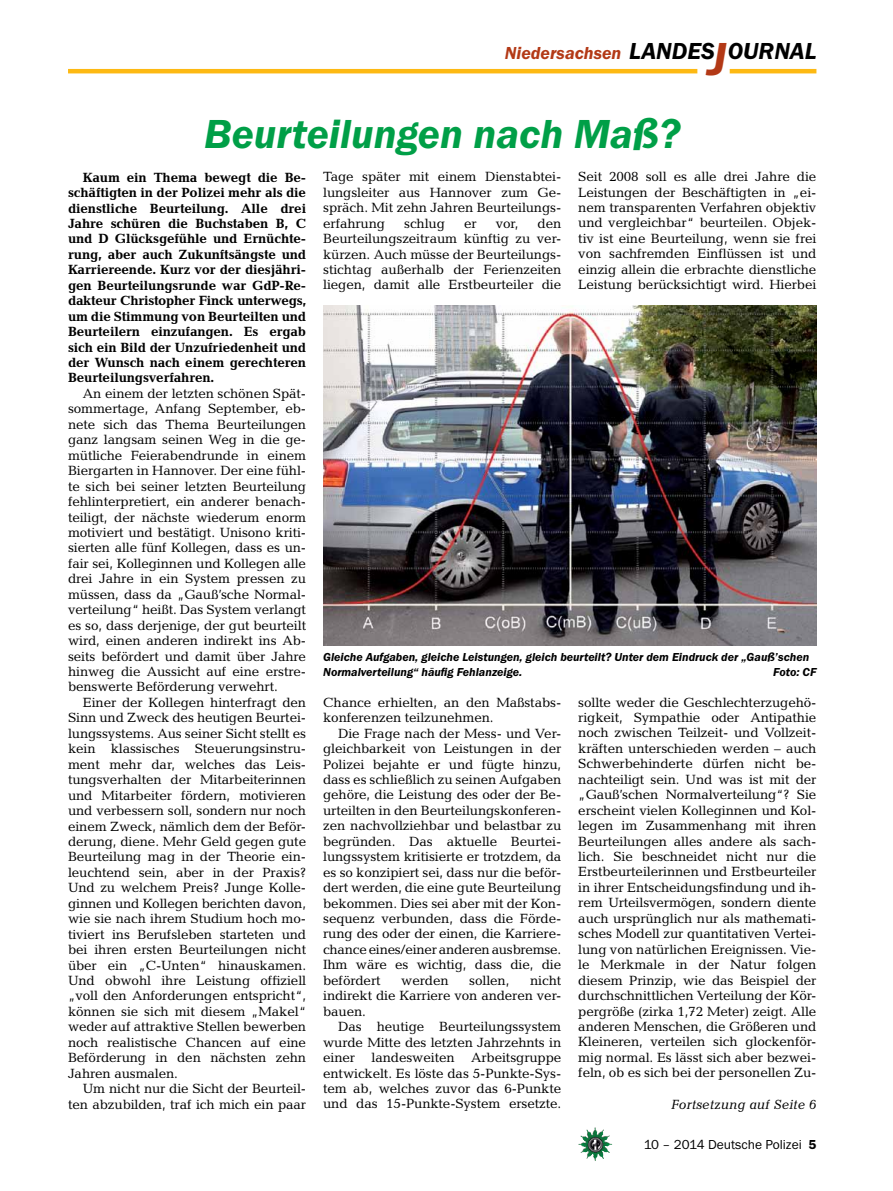
<style>
.page{position:relative;width:893px;height:1191px;background:#fff}
.page>*{position:absolute;margin:0;border:0;box-sizing:border-box;transform-origin:0 0}
.t1{font:italic 600 42px "Franklin Gothic Itc T";color:#009f47}
.t2{font:italic 600 24px "Franklin Gothic Itc T";color:#000}
.t3{font:italic 600 18px "Franklin Gothic Itc T";color:#b33916}
.t4{font:13.5px/15.5px "Candida";letter-spacing:-.01em;color:#000;text-align:justify}
.t5{font:700 13.5px/15.5px "Candida";letter-spacing:-.01em;color:#000;text-align:justify}
.t6{font:13.5px "Franklin Gothic Itc T";color:#000}
.t7{font:italic 13.5px "Candida";color:#000}
.t8{font:italic 600 12px/15.5px "Franklin Gothic Itc T";color:#000}
.s1{font-size:48px;color:#b33916}
.s2{font-weight:600}
</style>
<div class="page">
<img style="left:578px;top:1127px;width:17px;height:25px">
<hr style="left:730px;top:69px;width:86px;height:4px;background:#fdb913">
<hr style="left:68px;top:69px;width:629px;height:4px;background:#fdb913">
<img style="left:323px;top:305px;width:493px;height:340px">
<h3 class="t3" style="left:505px;top:42px;width:118px">Niedersachsen</h3>
<h2 class="t2" style="left:629px;top:37px;width:189px">LANDES<span class="s1">J</span>OURNAL</h2>
<h1 class="t1" style="left:204px;top:109px;width:478px">Beurteilungen nach Maß?</h1>
<p class="t5" style="left:68px;top:169px;width:240px;text-indent:15px">Kaum ein Thema bewegt die Be&shy;schäftigten in der Polizei mehr als die dienstliche Beurteilung. Alle drei Jahre schüren die Buchstaben B, C und D Glücksgefühle und Ernüchte&shy;rung, aber auch Zukunftsängste und Karriereende. Kurz vor der diesjähri&shy;gen Beurteilungsrunde war GdP-Re&shy;dakteur Christopher Finck unterwegs, um die Stimmung von Beurteilten und Beurteilern einzufangen. Es ergab sich ein Bild der Unzufriedenheit und der Wunsch nach einem gerechteren Beurteilungsverfahren.</p>
<p class="t4" style="left:68px;top:386px;width:240px;text-indent:15px">An einem der letzten schönen Spät&shy;sommertage, Anfang September, eb&shy;nete sich das Thema Beurteilungen ganz langsam seinen Weg in die ge&shy;mütliche Feierabendrunde in einem Biergarten in Hannover. Der eine fühl&shy;te sich bei seiner letzten Beurteilung fehlinterpretiert, ein anderer benach&shy;teiligt, der nächste wiederum enorm motiviert und bestätigt. Unisono kriti&shy;sierten alle fünf Kollegen, dass es un&shy;fair sei, Kolleginnen und Kollegen alle drei Jahre in ein System pressen zu müssen, dass da „Gauß’sche Normal&shy;verteilung“ heißt. Das System verlangt es so, dass derjenige, der gut beurteilt wird, einen anderen indirekt ins Ab&shy;seits befördert und damit über Jahre hinweg die Aussicht auf eine erstre&shy;benswerte Beförderung verwehrt.</p>
<p class="t4" style="left:68px;top:694px;width:240px;text-indent:15px">Einer der Kollegen hinterfragt den Sinn und Zweck des heutigen Beurtei&shy;lungssystems. Aus seiner Sicht stellt es kein klassisches Steuerungsinstru&shy;ment mehr dar, welches das Leis&shy;tungsverhalten der Mitarbeiterinnen und Mitarbeiter fördern, motivieren und verbessern soll, sondern nur noch einem Zweck, nämlich dem der Beför&shy;derung, diene. Mehr Geld gegen gute Beurteilung mag in der Theorie ein&shy;leuchtend sein, aber in der Praxis?<br>Und zu welchem Preis? Junge Kolle&shy;ginnen und Kollegen berichten davon, wie sie nach ihrem Studium hoch mo&shy;tiviert ins Berufsleben starteten und bei ihren ersten Beurteilungen nicht über ein „C-Unten“ hinauskamen.<br>Und obwohl ihre Leistung offiziell „voll den Anforderungen entspricht“, können sie sich mit diesem „Makel“ weder auf attraktive Stellen bewerben noch realistische Chancen auf eine Beförderung in den nächsten zehn Jahren ausmalen.</p>
<p class="t4" style="left:68px;top:1080px;width:240px;text-align:right">Um nicht nur die Sicht der Beurteil&shy;ten abzubilden, traf ich mich ein paar</p>
<p class="t4" style="left:578px;top:169px;width:240px">Seit 2008 soll es alle drei Jahre die Leistungen der Beschäftigten in „ei&shy;nem transparenten Verfahren objektiv und vergleichbar“ beurteilen. Objek&shy;tiv ist eine Beurteilung, wenn sie frei von sachfremden Einflüssen ist und einzig allein die erbrachte dienstliche Leistung berücksichtigt wird. Hierbei</p>
<p class="t4" style="left:323px;top:169px;width:240px">Tage später mit einem Dienstabtei&shy;lungsleiter aus Hannover zum Ge&shy;spräch. Mit zehn Jahren Beurteilungs&shy;erfahrung</p>
<p class="t4" style="left:323px;top:215px;width:240px;text-indent:214px">den Beurteilungszeitraum künftig zu ver&shy;kürzen. Auch müsse der Beurteilungs&shy;stichtag außerhalb der Ferienzeiten liegen, damit alle Erstbeurteiler die</p>
<p class="t4" style="left:404px;top:215px;width:42px">schlug</p>
<p class="t4" style="left:464px;top:215px;width:14px">er</p>
<p class="t4" style="left:496px;top:215px;width:24px">vor,</p>
<p class="t8" style="left:323px;top:649px;width:488px">Gleiche Aufgaben, gleiche Leistungen, gleich beurteilt? Unter dem Eindruck der „Gauß’schen<br>Normalverteilung“ häufig Fehlanzeige.</p>
<p class="t8" style="left:773px;top:664px;width:45px">Foto: CF</p>
<p class="t4" style="left:578px;top:694px;width:240px">sollte weder die Geschlechterzugehö&shy;rigkeit, Sympathie oder Antipathie noch zwischen Teilzeit- und Vollzeit&shy;kräften unterschieden werden – auch Schwerbehinderte dürfen nicht be&shy;nachteiligt sein. Und was ist mit der „Gauß’schen Normalverteilung“? Sie erscheint vielen Kolleginnen und Kol&shy;legen im Zusammenhang mit ihren Beurteilungen alles andere als sach&shy;lich. Sie beschneidet nicht nur die Erstbeurteilerinnen und Erstbeurteiler in ihrer Entscheidungsfindung und ih&shy;rem Urteilsvermögen, sondern diente auch ursprünglich nur als mathemati&shy;sches Modell zur quantitativen Vertei&shy;lung von natürlichen Ereignissen. Vie&shy;le Merkmale in der Natur folgen diesem Prinzip, wie das Beispiel der durchschnittlichen Verteilung der Kör&shy;pergröße (zirka 1,72 Meter) zeigt. Alle anderen Menschen, die Größeren und Kleineren, verteilen sich glockenför&shy;mig normal. Es lässt sich aber bezwei&shy;feln, ob es sich bei der personellen Zu-</p>
<p class="t4" style="left:323px;top:694px;width:240px">Chance erhielten, an den Maßstabs&shy;konferenzen teilzunehmen.</p>
<p class="t4" style="left:323px;top:725px;width:240px;text-indent:15px">Die Frage nach der Mess- und Ver&shy;gleichbarkeit von Leistungen in der Polizei bejahte er und fügte hinzu, dass es schließlich zu seinen Aufgaben gehöre, die Leistung des oder der Be&shy;urteilten in den Beurteilungskonferen&shy;zen nachvollziehbar und belastbar zu begründen. Das aktuelle Beurtei&shy;lungssystem kritisierte er trotzdem, da es so konzipiert sei, dass nur die beför&shy;dert werden, die eine gute Beurteilung bekommen. Dies sei aber mit der Kon&shy;sequenz verbunden, dass die Förde&shy;rung des oder der einen, die Karriere&shy;chance eines/einer anderen ausbremse.<br>Ihm wäre es wichtig, dass die, die befördert</p>
<p class="t4" style="left:323px;top:972px;width:240px;text-indent:207px">nicht indirekt die Karriere von anderen ver&shy;bauen.</p>
<p class="t4" style="left:323px;top:1019px;width:240px;text-indent:15px">Das heutige Beurteilungssystem wurde Mitte des letzten Jahrzehnts in einer landesweiten Arbeitsgruppe entwickelt. Es löste das 5-Punkte-Sys&shy;tem ab, welches zuvor das 6-Punkte und das 15-Punkte-System ersetzte.</p>
<p class="t4" style="left:401px;top:972px;width:49px">werden</p>
<p class="t4" style="left:469px;top:972px;width:42px">sollen,</p>
<p class="t7" style="left:671px;top:1096px;width:147px">Fortsetzung auf Seite 6</p>
<p class="t6" style="left:644px;top:1136px;width:174px">10 – 2014 Deutsche Polizei <span class="s2">5</span></p>
</div>
